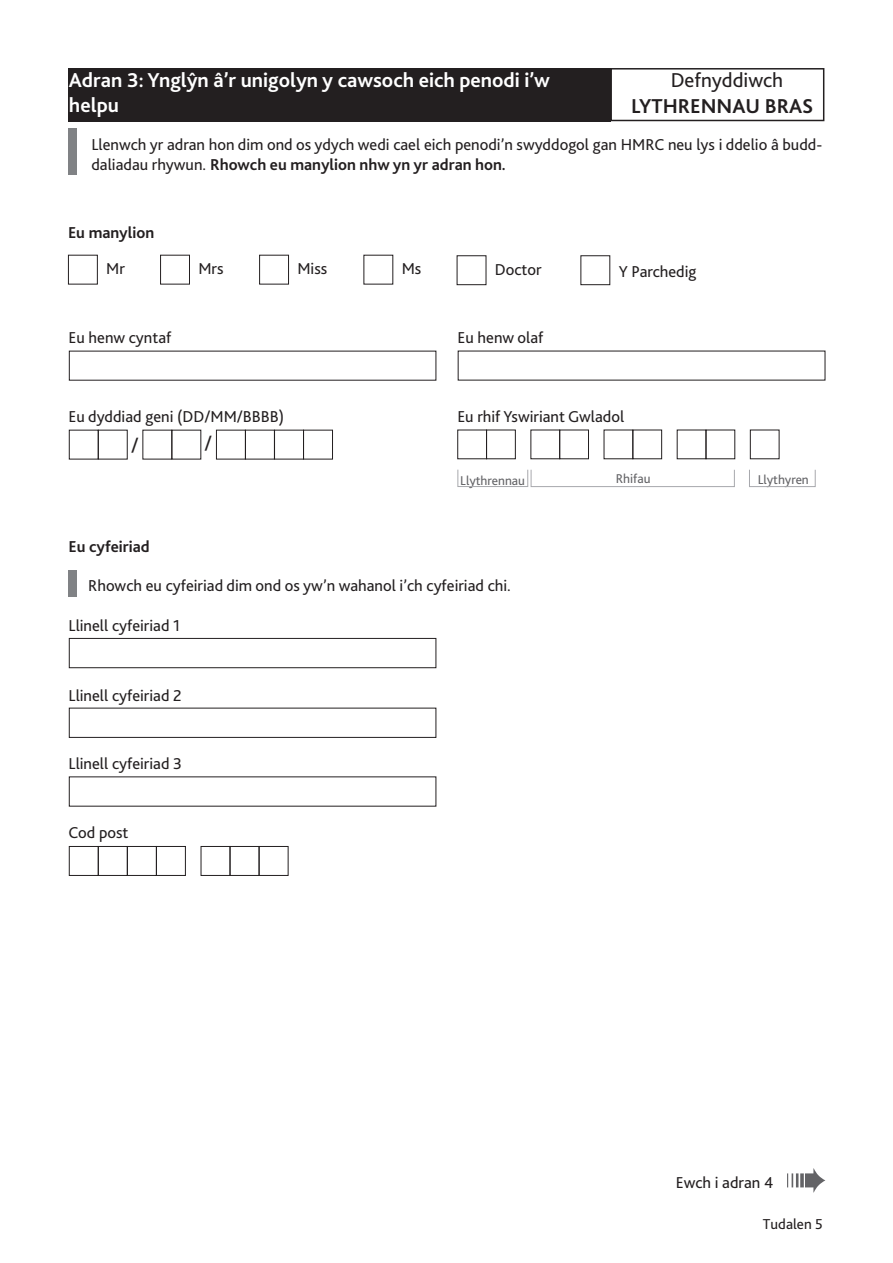
<style>
.page{position:relative;width:893px;height:1263px;background:#fff}
.page>*{position:absolute;margin:0;border:0;box-sizing:border-box;transform-origin:0 0}
.t1{font:700 21px/25.2px "Bliss 2";color:#fff}
.t2{font:700 21px "Bliss 2";color:#231f20}
.t3{font:21px "Bliss 2";color:#231f20}
.t4{font:20.55px "Bliss 2";color:#231f20}
.Body_text{font:16.5px/19.8px "Bliss 2";color:#231f20}
.Body_text-2{font:700 16.5px "Bliss 2";color:#231f20}
.t5{font:15px "Bliss 2";color:#231f20}
.Body_text-3{font:13.35px "Bliss 2";color:#636366}
.s1{font-weight:700}
</style>
<div class="page">
<div style="left:68px;top:68px;width:543px;height:53px;background:#231f20"></div>
<div style="left:610px;top:68px;width:214px;height:53px;border:2px solid #231f20"></div>
<div style="left:68px;top:128px;width:9px;height:47px;background:#808285"></div>
<div style="left:69px;top:430px;width:30px;height:29px;border:1px solid #231f20"></div>
<div style="left:98px;top:430px;width:30px;height:29px;border:1px solid #231f20"></div>
<div style="left:216px;top:430px;width:30px;height:29px;border:1px solid #231f20"></div>
<div style="left:245px;top:430px;width:30px;height:29px;border:1px solid #231f20"></div>
<div style="left:274px;top:430px;width:30px;height:29px;border:1px solid #231f20"></div>
<div style="left:303px;top:430px;width:30px;height:29px;border:1px solid #231f20"></div>
<div style="left:457px;top:430px;width:30px;height:29px;border:1px solid #231f20"></div>
<div style="left:486px;top:430px;width:30px;height:29px;border:1px solid #231f20"></div>
<div style="left:559px;top:430px;width:30px;height:29px;border:1px solid #231f20"></div>
<div style="left:632px;top:430px;width:30px;height:29px;border:1px solid #231f20"></div>
<div style="left:457px;top:469px;width:71px;height:18px;border:1px solid #a8a9ad"></div>
<div style="left:531px;top:469px;width:204px;height:18px;border:1px solid #a8a9ad"></div>
<div style="left:749px;top:469px;width:67px;height:18px;border:1px solid #a8a9ad"></div>
<div style="left:69px;top:638px;width:367px;height:30px;border:1px solid #231f20"></div>
<div style="left:69px;top:708px;width:367px;height:30px;border:1px solid #231f20"></div>
<div style="left:69px;top:846px;width:30px;height:30px;border:1px solid #231f20"></div>
<div style="left:98px;top:846px;width:30px;height:30px;border:1px solid #231f20"></div>
<div style="left:127px;top:846px;width:30px;height:30px;border:1px solid #231f20"></div>
<div style="left:156px;top:846px;width:30px;height:30px;border:1px solid #231f20"></div>
<div style="left:201px;top:846px;width:29px;height:30px;border:1px solid #231f20"></div>
<div style="left:230px;top:846px;width:29px;height:30px;border:1px solid #231f20"></div>
<div style="left:259px;top:846px;width:29px;height:30px;border:1px solid #231f20"></div>
<div style="left:68px;top:570px;width:9px;height:26px;background:#808285"></div>
<div style="left:68px;top:255px;width:30px;height:29px;border:1px solid #231f20"></div>
<div style="left:160px;top:255px;width:30px;height:29px;border:1px solid #231f20"></div>
<div style="left:259px;top:255px;width:30px;height:29px;border:1px solid #231f20"></div>
<div style="left:457px;top:255px;width:29px;height:30px;border:1px solid #231f20"></div>
<div style="left:580px;top:255px;width:30px;height:30px;border:1px solid #231f20"></div>
<svg style="left:787px;top:1168px;width:38px;height:24px"></svg>
<p class="t1" style="left:69px;top:67px;width:482px">Adran 3: Ynglŷn â’r unigolyn y cawsoch eich penodi i’w helpu</p>
<p class="t3" style="left:671px;top:67px;width:114px">Defnyddiwch</p>
<p class="t2" style="left:631px;top:93px;width:184px">LYTHRENNAU BRAS</p>
<p class="Body_text" style="left:91px;top:134px;width:732px">Llenwch yr adran hon dim ond os ydych wedi cael eich penodi’n swyddogol gan HMRC neu lys i ddelio â budd&shy;daliadau rhywun. <span class="s1">Rhowch eu manylion nhw yn yr adran hon.</span></p>
<p class="Body_text-2" style="left:68px;top:222px;width:88px">Eu manylion</p>
<p class="Body_text" style="left:106px;top:259px;width:20px">Mr</p>
<p class="Body_text" style="left:198px;top:259px;width:27px">Mrs</p>
<p class="Body_text" style="left:297px;top:259px;width:31px">Miss</p>
<p class="Body_text" style="left:402px;top:259px;width:21px">Ms</p>
<p class="Body_text" style="left:495px;top:259px;width:48px">Doctor</p>
<p class="Body_text" style="left:619px;top:261px;width:79px">Y Parchedig</p>
<p class="Body_text" style="left:69px;top:327px;width:104px">Eu henw cyntaf</p>
<p class="Body_text" style="left:458px;top:327px;width:87px">Eu henw olaf</p>
<p class="Body_text" style="left:68px;top:406px;width:217px">Eu dyddiad geni (DD/MM/BBBB)</p>
<p class="t4" style="left:131px;top:432px;width:9px">/</p>
<p class="t4" style="left:204px;top:431px;width:9px">/</p>
<p class="Body_text-2" style="left:68px;top:536px;width:83px">Eu cyfeiriad</p>
<p class="Body_text" style="left:457px;top:406px;width:168px">Eu rhif Yswiriant Gwladol</p>
<p class="Body_text-3" style="left:460px;top:472px;width:66px">Llythrennau</p>
<p class="Body_text-3" style="left:616px;top:471px;width:36px">Rhifau</p>
<p class="Body_text-3" style="left:758px;top:472px;width:53px">Llythyren</p>
<p class="Body_text" style="left:88px;top:575px;width:424px">Rhowch eu cyfeiriad dim ond os yw’n wahanol i’ch cyfeiriad chi.</p>
<p class="Body_text" style="left:68px;top:615px;width:113px">Llinell cyfeiriad 1</p>
<p class="Body_text" style="left:68px;top:685px;width:115px">Llinell cyfeiriad 2</p>
<p class="Body_text" style="left:68px;top:753px;width:115px">Llinell cyfeiriad 3</p>
<p class="Body_text" style="left:68px;top:822px;width:62px">Cod post</p>
<p class="Body_text" style="left:676px;top:1172px;width:99px">Ewch i adran 4</p>
<p class="t5" style="left:763px;top:1215px;width:61px">Tudalen 5</p>
</div>
